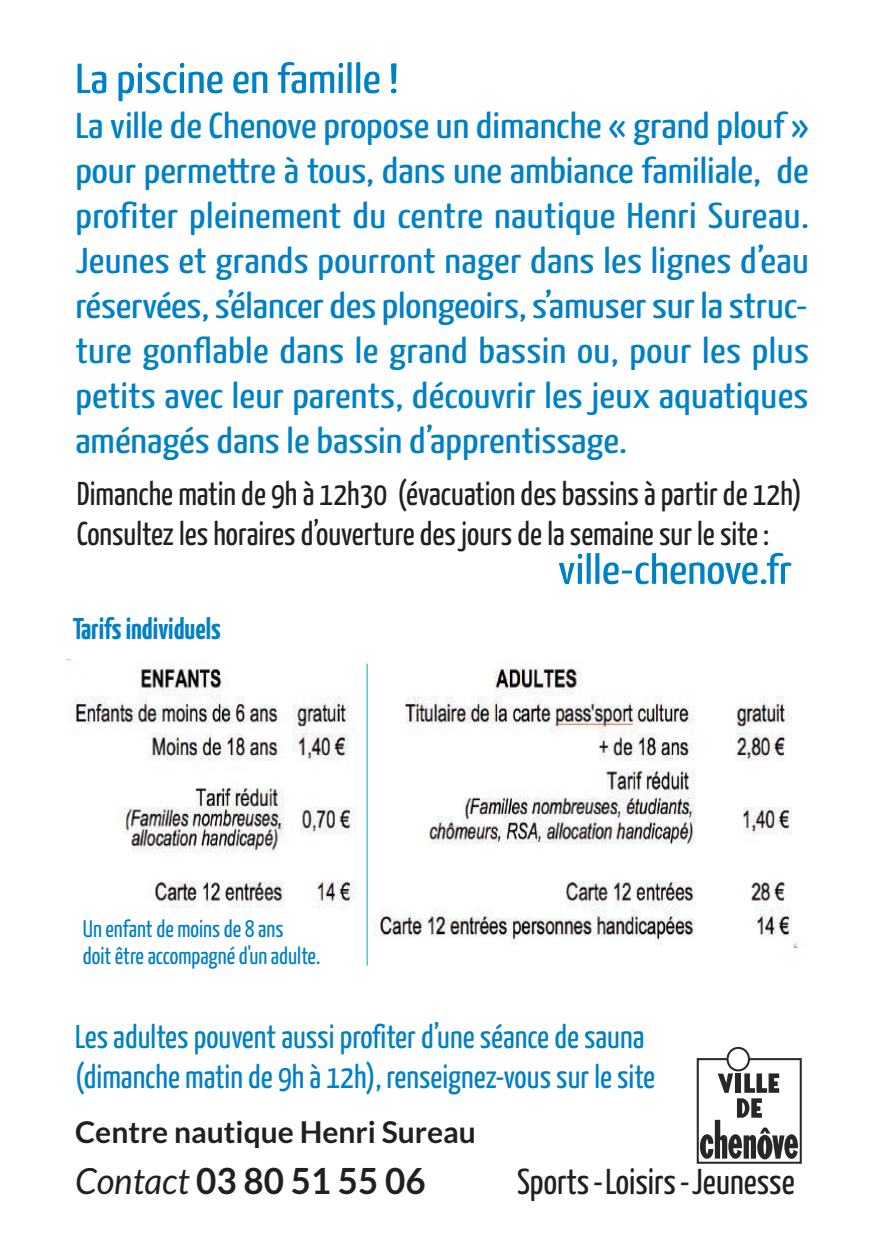
<style>
.page{position:relative;width:879px;height:1248px;background:#fff}
.page>*{position:absolute;margin:0;border:0;box-sizing:border-box;transform-origin:0 0}
.t1{font:42px "Yanone Kaffeesatz";color:#0080c5;scale:1.2 1}
.t2{font:36px/45px "Yanone Kaffeesatz";color:#0080c5;text-align:justify;scale:1.2 1}
.t3{font:36px "Yanone Kaffeesatz";color:#231f20}
.t4{font:700 36px "Lato";color:#231f20}
.t5{font:33px/39.6px "Yanone Kaffeesatz";color:#231f20}
.t6{font:33px/39.6px "Yanone Kaffeesatz";color:#0080c5}
.t7{font:700 30px "Lato";color:#231f20}
.t8{font:700 30px "Yanone Kaffeesatz";color:#0080c5}
.t9{font:24px/27px "Yanone Kaffeesatz";color:#0080c5}
.s1{font-weight:400;font-style:italic}
</style>
<div class="page">
<div style="left:696px;top:1058px;width:105px;height:105px;border:2px solid #2a2829"></div>
<div style="left:735px;top:1073px;width:5px;height:19px;background:#292627"></div>
<svg style="left:744px;top:1073px;width:34px;height:19px"></svg>
<svg style="left:699px;top:1098px;width:99px;height:61px"></svg>
<div style="left:727px;top:1047px;width:21px;height:23px;background:#fff;border-radius:50%"></div>
<div style="left:726px;top:1046px;width:23px;height:25px;border:2px solid #2a2829;border-radius:50%"></div>
<svg style="left:717px;top:1073px;width:15px;height:19px"></svg>
<img style="left:68px;top:659px;width:731px;height:288px">
<hr style="left:366px;top:663px;width:1px;height:302px;background:#00aab2">
<p class="t1" style="left:75px;top:53px;width:271px">La piscine en famille !</p>
<p class="t2" style="left:75px;top:102px;width:612px">La ville de Chenove propose un dimanche « grand plouf » pour permettre à tous, dans une ambiance familiale, de profiter pleinement du centre nautique Henri Sureau.<br>Jeunes et grands pourront nager dans les lignes d’eau réservées, s’élancer des plongeoirs, s’amuser sur la struc&shy;ture gonflable dans le grand bassin ou, pour les plus petits avec leur parents, découvrir les jeux aquatiques aménagés dans le bassin d’apprentissage.</p>
<p class="t5" style="left:77px;top:473px;width:726px">Dimanche matin de 9h à 12h30 (évacuation des bassins à partir de 12h)<br>Consultez les horaires d’ouverture des jours de la semaine sur le site :</p>
<p class="t1" style="left:557px;top:543px;width:196px">ville-chenove.fr</p>
<p class="t8" style="left:73px;top:610px;width:149px">Tarifs individuels</p>
<p class="t9" style="left:83px;top:914px;width:239px">Un enfant de moins de 8 ans<br>doit être accompagné d'un adulte.</p>
<p class="t6" style="left:75px;top:1016px;width:581px">Les adultes pouvent aussi profiter d’une séance de sauna (dimanche matin de 9h à 12h), renseignez-vous sur le site</p>
<p class="t7" style="left:75px;top:1114px;width:402px">Centre nautique Henri Sureau</p>
<p class="t4" style="left:75px;top:1160px;width:352px"><span class="s1">Contact</span> 03 80 51 55 06</p>
<p class="t3" style="left:516px;top:1159px;width:279px">Sports- Loisirs- Jeunesse</p>
</div>
